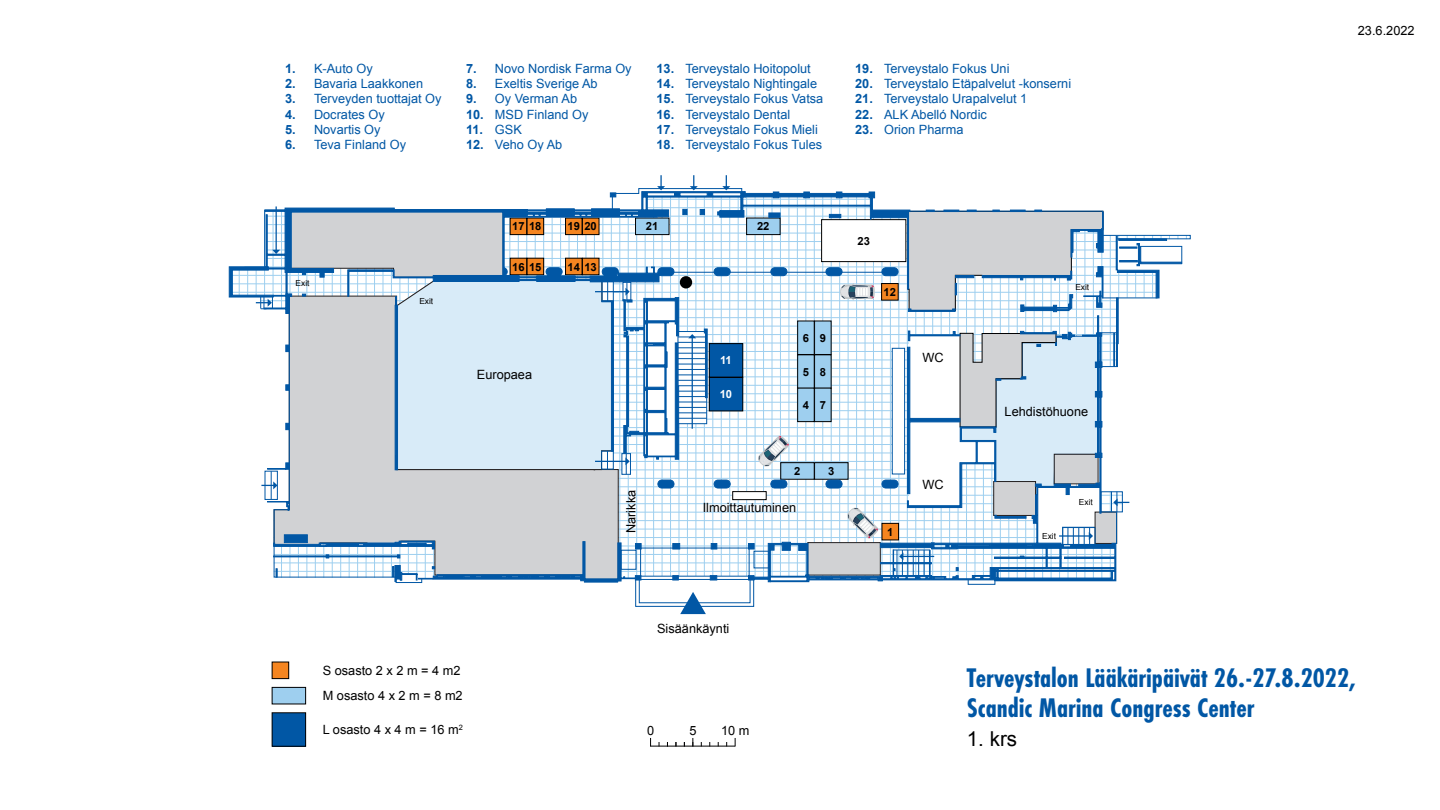
<style>
.page{position:relative;width:1440px;height:810px;background:#fff}
.page>*{position:absolute;margin:0;border:0;box-sizing:border-box;transform-origin:0 0}
.t1{font:700 27.97px/30px "Futura PT Cond";color:#0157a5}
.t2{font:20.55px "Arial";color:#000001}
.t3{font:12.75px "Arial";color:#0157a5}
.t4{font:12.75px/25.3px "Arial";color:#000001}
.t5{font:700 12.75px "Arial";color:#0157a5}
.t6{font:700 11.18px "Arial";color:#000001}
.t7{font:700 11.18px "Arial";color:#fff}
.t8{font:8.4px "Arial";color:#000001}
.s1{font-weight:700}
.s2{font-weight:400}
</style>
<div class="page">
<div style="left:968px;top:579px;width:27px;height:6px;border:1px solid #0157a5"></div>
<svg style="left:395px;top:175px;width:395px;height:439px"></svg>
<svg style="left:229px;top:192px;width:953px;height:390px"></svg>
<hr style="left:650px;top:746px;width:85px;height:1px;background:#000001">
<div style="left:680px;top:276px;width:12px;height:13px;background:#000001;border-radius:50%"></div>
<div style="left:733px;top:492px;width:33px;height:8px;background:#fff"></div>
<div style="left:733px;top:491px;width:33px;height:9px;border:1px solid #000001"></div>
<div style="left:272px;top:662px;width:17px;height:17px;background:#f58520"></div>
<div style="left:272px;top:662px;width:17px;height:17px;border:1px solid #000001"></div>
<div style="left:272px;top:687px;width:34px;height:17px;background:#9ecfef"></div>
<div style="left:272px;top:687px;width:34px;height:17px;border:1px solid #000001"></div>
<div style="left:272px;top:713px;width:34px;height:33px;background:#0157a5"></div>
<div style="left:892px;top:348px;width:13px;height:126px;background:#fff;border:1px solid #0157a5"></div>
<p class="t3" style="left:285px;top:60px;width:89px"><span class="s1">1.</span> K-Auto Oy</p>
<p class="t3" style="left:285px;top:75px;width:140px"><span class="s1">2.</span> Bavaria Laakkonen</p>
<p class="t3" style="left:285px;top:91px;width:158px"><span class="s1">3.</span> Terveyden tuottajat Oy</p>
<p class="t3" style="left:285px;top:106px;width:101px"><span class="s1">4.</span> Docrates Oy</p>
<p class="t3" style="left:285px;top:121px;width:97px"><span class="s1">5.</span> Novartis Oy</p>
<p class="t3" style="left:285px;top:137px;width:123px"><span class="s1">6.</span> Teva Finland Oy</p>
<p class="t3" style="left:466px;top:60px;width:167px"><span class="s1">7.</span> Novo Nordisk Farma Oy</p>
<p class="t3" style="left:466px;top:75px;width:133px"><span class="s1">8.</span> Exeltis Sverige Ab</p>
<p class="t3" style="left:466px;top:91px;width:113px"><span class="s1">9.</span> Oy Verman Ab</p>
<p class="t3" style="left:466px;top:106px;width:124px"><span class="s1">10.</span> MSD Finland Oy</p>
<p class="t5" style="left:466px;top:121px;width:57px">11. <span class="s2">GSK</span></p>
<p class="t3" style="left:466px;top:137px;width:98px"><span class="s1">12.</span> Veho Oy Ab</p>
<p class="t3" style="left:657px;top:60px;width:156px"><span class="s1">13.</span> Terveystalo Hoitopolut</p>
<p class="t3" style="left:657px;top:75px;width:162px"><span class="s1">14.</span> Terveystalo Nightingale</p>
<p class="t3" style="left:657px;top:91px;width:168px"><span class="s1">15.</span> Terveystalo Fokus Vatsa</p>
<p class="t3" style="left:657px;top:106px;width:135px"><span class="s1">16.</span> Terveystalo Dental</p>
<p class="t3" style="left:657px;top:121px;width:163px"><span class="s1">17.</span> Terveystalo Fokus Mieli</p>
<p class="t3" style="left:657px;top:137px;width:167px"><span class="s1">18.</span> Terveystalo Fokus Tules</p>
<p class="t3" style="left:855px;top:60px;width:156px"><span class="s1">19.</span> Terveystalo Fokus Uni</p>
<p class="t3" style="left:855px;top:75px;width:217px"><span class="s1">20.</span> Terveystalo Etäpalvelut -konserni</p>
<p class="t3" style="left:855px;top:91px;width:174px"><span class="s1">21.</span> Terveystalo Urapalvelut 1</p>
<p class="t3" style="left:855px;top:106px;width:133px"><span class="s1">22.</span> ALK Abelló Nordic</p>
<p class="t3" style="left:855px;top:121px;width:110px"><span class="s1">23.</span> Orion Pharma</p>
<p class="t8" style="left:296px;top:278px;width:15px">Exit</p>
<p class="t8" style="left:419px;top:296px;width:15px">Exit</p>
<p class="t6" style="left:512px;top:219px;width:31px">17 18</p>
<p class="t6" style="left:512px;top:259px;width:31px">16 15</p>
<p class="t6" style="left:567px;top:219px;width:31px">19 20</p>
<p class="t6" style="left:567px;top:259px;width:31px">14 13</p>
<p class="t4" style="left:477px;top:362px;width:57px">Europaea</p>
<p class="t6" style="left:646px;top:219px;width:14px">21</p>
<p class="t6" style="left:757px;top:219px;width:14px">22</p>
<p class="t4" style="left:619px;top:533px;width:45px;rotate:-90deg">Narikka</p>
<p class="t7" style="left:720px;top:353px;width:13px">11</p>
<p class="t7" style="left:720px;top:387px;width:14px">10</p>
<p class="t6" style="left:803px;top:330px;width:25px">6 9</p>
<p class="t6" style="left:803px;top:364px;width:25px">5 8</p>
<p class="t6" style="left:803px;top:398px;width:25px">4 7</p>
<p class="t6" style="left:794px;top:464px;width:8px">2</p>
<p class="t6" style="left:828px;top:464px;width:8px">3</p>
<p class="t4" style="left:703px;top:495px;width:95px">Ilmoittautuminen</p>
<p class="t6" style="left:858px;top:233px;width:14px">23</p>
<p class="t6" style="left:884px;top:285px;width:14px">12</p>
<p class="t6" style="left:887px;top:524px;width:8px">1</p>
<p class="t4" style="left:922px;top:345px;width:23px">WC</p>
<p class="t4" style="left:922px;top:472px;width:23px">WC</p>
<p class="t8" style="left:1075px;top:281px;width:15px">Exit</p>
<p class="t4" style="left:1005px;top:399px;width:85px">Lehdistöhuone</p>
<p class="t8" style="left:1042px;top:531px;width:15px">Exit</p>
<p class="t8" style="left:1079px;top:496px;width:15px">Exit</p>
<p class="t4" style="left:1358px;top:18px;width:58px">23.6.2022</p>
<p class="t4" style="left:323px;top:658px;width:141px">S osasto 2 x 2 m = 4 m2<br>M osasto 4 x 2 m = 8 m2</p>
<p class="t4" style="left:323px;top:717px;width:142px">L osasto 4 x 4 m = 16 m<sup>2</sup></p>
<p class="t4" style="left:657px;top:616px;width:74px">Sisäänkäynti</p>
<p class="t4" style="left:647px;top:718px;width:9px">0</p>
<p class="t4" style="left:690px;top:718px;width:9px">5</p>
<p class="t4" style="left:721px;top:718px;width:30px">10 m</p>
<h1 class="t1" style="left:967px;top:663px;width:391px">Terveystalon Lääkäripäivät 26.-27.8.2022,<br>Scandic Marina Congress Center</h1>
<h2 class="t2" style="left:967px;top:726px;width:52px">1. krs</h2>
</div>
